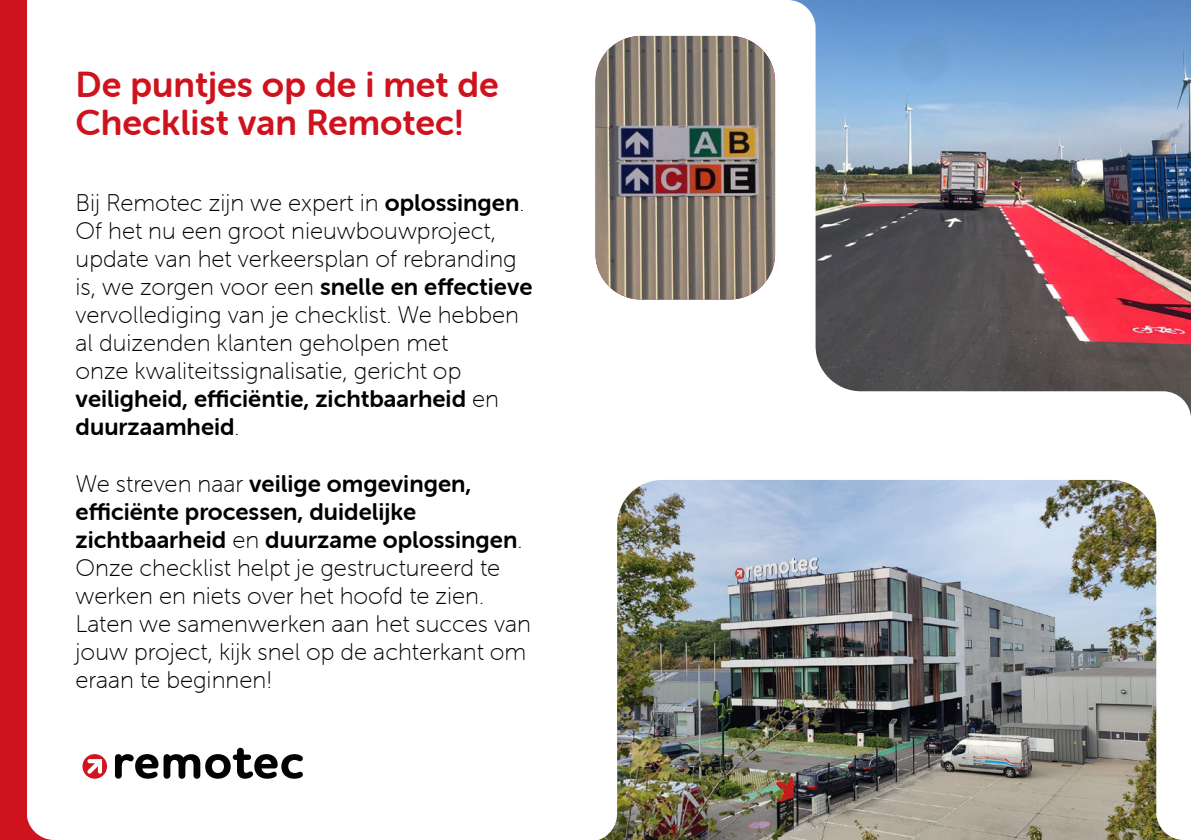
<style>
.page{position:relative;width:1191px;height:840px;background:#fff}
.page>*{position:absolute;margin:0;border:0;box-sizing:border-box;transform-origin:0 0}
.t1{font:36px/38px "Museo Sans Rounded 700";color:#cf131e}
.t2{font:24px/28px "Museo Sans Rounded 100";color:#000}
.t3{font:24px/28px "Museo Sans Rounded 700";color:#000}
.s1{font-family:"Museo Sans Rounded 700"}
.s2{font-family:"Museo Sans Rounded 100"}
</style>
<div class="page">
<img style="left:595px;top:36px;width:180px;height:263px">
<img style="left:601px;top:479px;width:575px;height:360px">
<svg style="left:26px;top:811px;width:21px;height:28px"></svg>
<img style="left:790px;top:0;width:401px;height:417px">
<div style="left:0;top:0;width:26px;height:839px;background:#cf131e"></div>
<svg style="left:115px;top:747px;width:188px;height:31px"></svg>
<svg style="left:82px;top:753px;width:25px;height:25px"></svg>
<svg style="left:87px;top:758px;width:15px;height:15px"></svg>
<h1 class="t1" style="left:76px;top:66px;width:425px">De puntjes op de i met de<br>Checklist van Remotec!</h1>
<p class="t2" style="left:76px;top:189px;width:458px">Bij Remotec zijn we expert in <span class="s1">oplossingen</span>.<br>Of het nu een groot nieuwbouwproject, update van het verkeersplan of rebranding is, we zorgen voor een <span class="s1">snelle en effectieve </span>vervollediging van je checklist. We hebben al duizenden klanten geholpen met<br>onze kwaliteitssignalisatie, gericht op</p>
<p class="t3" style="left:76px;top:385px;width:425px">veiligheid, efficiëntie, zichtbaarheid <span class="s2">en </span>duurzaamheid<span class="s2">.</span></p>
<p class="t3" style="left:76px;top:469px;width:448px"><span class="s2">We streven naar</span> veilige omgevingen, efficiënte processen, duidelijke zichtbaarheid <span class="s2">en</span> duurzame oplossingen<span class="s2">.</span></p>
<p class="t2" style="left:76px;top:553px;width:457px">Onze checklist helpt je gestructureerd te werken en niets over het hoofd te zien.<br>Laten we samenwerken aan het succes van jouw project, kijk snel op de achterkant om eraan te beginnen!</p>
</div>
